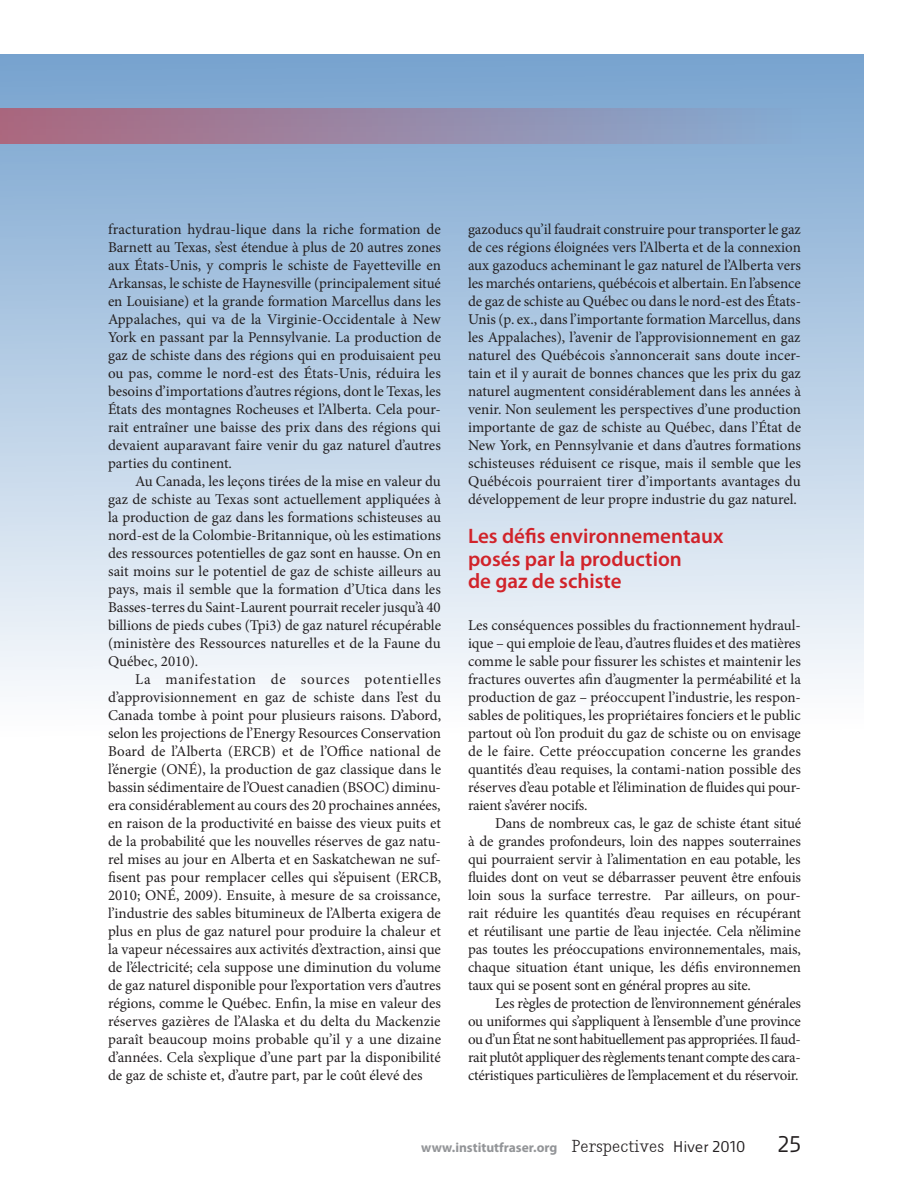
<style>
.page{position:relative;width:918px;height:1188px;background:#fff}
.page>*{position:absolute;margin:0;border:0;box-sizing:border-box;transform-origin:0 0}
.t1{font:24px "Mr Jones";color:#231f20}
.Subhead_1{font:600 21px/22.5px "Myriad Pro";color:#d1232a}
.Bodytext_-_2nd_para{font:15px/18px "Minion Pro";letter-spacing:-.01em;color:#231f20;text-align:justify}
.t2{font:700 13.5px "Myriad Pro";color:#939598}
.s1{font-family:"Nadia Serif Normal";font-weight:400;font-size:16.5px;color:#231f20}
.s2{font-family:"Mr Jones";font-weight:400;font-size:16.5px;color:#231f20}
</style>
<div class="page">
<div style="left:0;top:54px;width:864px;height:684px;background:linear-gradient(to bottom,#77a3cf,#fff)"></div>
<div style="left:0;top:108px;width:801px;height:36px;background:linear-gradient(to right,#aa677e,#85acd3)"></div>
<p class="Bodytext_-_2nd_para" style="left:108px;top:220px;width:335px">fracturation hydrau-lique dans la riche formation de Barnett au Texas, s’est étendue à plus de 20 autres zones aux États-Unis, y compris le schiste de Fayetteville en Arkansas, le schiste de Haynesville (principalement situé en Louisiane) et la grande formation Marcellus dans les Appalaches, qui va de la Virginie-Occidentale à New York en passant par la Pennsylvanie. La production de gaz de schiste dans des régions qui en produisaient peu ou pas, comme le nord-est des États-Unis, réduira les besoins d’importations d’autres régions, dont le Texas, les États des montagnes Rocheuses et l’Alberta. Cela pour&shy;rait entraîner une baisse des prix dans des régions qui devaient auparavant faire venir du gaz naturel d’autres parties du continent.</p>
<p class="Bodytext_-_2nd_para" style="left:108px;top:472px;width:335px;text-indent:27px">Au Canada, les leçons tirées de la mise en valeur du gaz de schiste au Texas sont actuellement appliquées à la production de gaz dans les formations schisteuses au nord-est de la Colombie-Britannique, où les estimations des ressources potentielles de gaz sont en hausse. On en sait moins sur le potentiel de gaz de schiste ailleurs au pays, mais il semble que la formation d’Utica dans les Basses-terres du Saint-Laurent pourrait receler jusqu’à 40 billions de pieds cubes (Tpi3) de gaz naturel récupérable (ministère des Ressources naturelles et de la Faune du Québec, 2010).</p>
<p class="Bodytext_-_2nd_para" style="left:108px;top:670px;width:335px;text-indent:27px">La manifestation de sources potentielles d’approvisionnement en gaz de schiste dans l’est du Canada tombe à point pour plusieurs raisons. D’abord, selon les projections de l’Energy Resources Conservation Board de l’Alberta (ERCB) et de l’Office national de l’énergie (ONÉ), la production de gaz classique dans le bassin sédimentaire de l’Ouest canadien (BSOC) diminu&shy;era considérablement au cours des 20 prochaines années, en raison de la productivité en baisse des vieux puits et de la probabilité que les nouvelles réserves de gaz natu&shy;rel mises au jour en Alberta et en Saskatchewan ne suf&shy;fisent pas pour remplacer celles qui s’épuisent (ERCB, 2010; ONÉ, 2009). Ensuite, à mesure de sa croissance, l’industrie des sables bitumineux de l’Alberta exigera de plus en plus de gaz naturel pour produire la chaleur et la vapeur nécessaires aux activités d’extraction, ainsi que de l’électricité; cela suppose une diminution du volume de gaz naturel disponible pour l’exportation vers d’autres régions, comme le Québec. Enfin, la mise en valeur des réserves gazières de l’Alaska et du delta du Mackenzie paraît beaucoup moins probable qu’il y a une dizaine d’années. Cela s’explique d’une part par la disponibilité de gaz de schiste et, d’autre part, par le coût élevé des</p>
<p class="Bodytext_-_2nd_para" style="left:468px;top:220px;width:335px">gazoducs qu’il faudrait construire pour transporter le gaz de ces régions éloignées vers l’Alberta et de la connexion aux gazoducs acheminant le gaz naturel de l’Alberta vers les marchés ontariens, québécois et albertain. En l’absence de gaz de schiste au Québec ou dans le nord-est des États-Unis (p. ex., dans l’importante formation Marcellus, dans les Appalaches), l’avenir de l’approvisionnement en gaz naturel des Québécois s’annoncerait sans doute incer&shy;tain et il y aurait de bonnes chances que les prix du gaz naturel augmentent considérablement dans les années à venir. Non seulement les perspectives d’une production importante de gaz de schiste au Québec, dans l’État de New York, en Pennsylvanie et dans d’autres formations schisteuses réduisent ce risque, mais il semble que les Québécois pourraient tirer d’importants avantages du développement de leur propre industrie du gaz naturel.</p>
<p class="Subhead_1" style="left:468px;top:525px;width:257px">Les défis environnementaux posés par la production<br>de gaz de schiste</p>
<p class="Bodytext_-_2nd_para" style="left:468px;top:616px;width:335px">Les conséquences possibles du fractionnement hydraul&shy;ique – qui emploie de l’eau, d’autres fluides et des matières comme le sable pour fissurer les schistes et maintenir les fractures ouvertes afin d’augmenter la perméabilité et la production de gaz – préoccupent l’industrie, les respon&shy;sables de politiques, les propriétaires fonciers et le public partout où l’on produit du gaz de schiste ou on envisage de le faire. Cette préoccupation concerne les grandes quantités d’eau requises, la contami-nation possible des réserves d’eau potable et l’élimination de fluides qui pour&shy;raient s’avérer nocifs.</p>
<p class="Bodytext_-_2nd_para" style="left:468px;top:814px;width:335px;text-indent:27px">Dans de nombreux cas, le gaz de schiste étant situé à de grandes profondeurs, loin des nappes souterraines qui pourraient servir à l’alimentation en eau potable, les fluides dont on veut se débarrasser peuvent être enfouis loin sous la surface terrestre. Par ailleurs, on pour&shy;rait réduire les quantités d’eau requises en récupérant et réutilisant une partie de l’eau injectée. Cela n’élimine pas toutes les préoccupations environnementales, mais, chaque situation étant unique, les défis environnemen taux qui se posent sont en général propres au site.</p>
<p class="Bodytext_-_2nd_para" style="left:468px;top:994px;width:335px;text-indent:27px">Les règles de protection de l’environnement générales ou uniformes qui s’appliquent à l’ensemble d’une province ou d’un État ne sont habituellement pas appropriées. Il faud&shy;rait plutôt appliquer des règlements tenant compte des cara&shy;ctéristiques particulières de l’emplacement et du réservoir.</p>
<p class="t2" style="left:421px;top:1140px;width:326px">www.institutfraser.org <span class="s1">Perspectives</span> <span class="s2">Hiver 2010</span></p>
<p class="t1" style="left:778px;top:1131px;width:25px">25</p>
</div>
